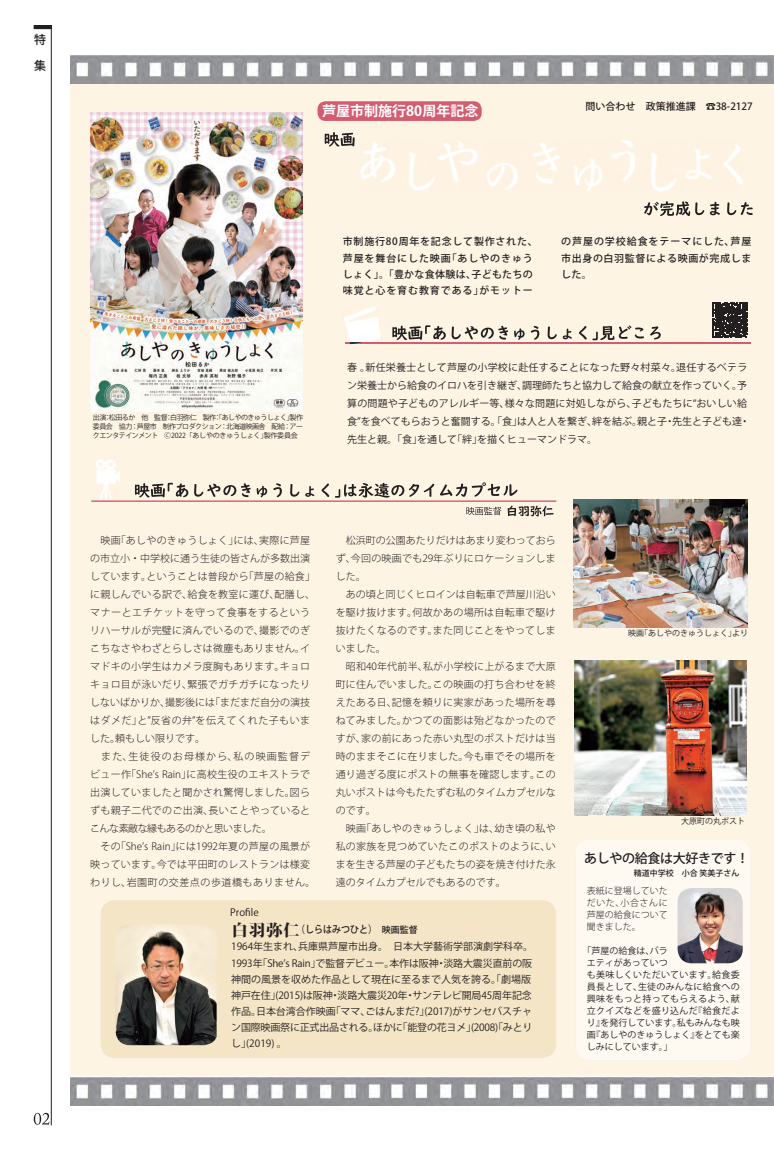
<style>
.page{position:relative;width:774px;height:1153px;background:#fff}
.page>*{position:absolute;margin:0;border:0;box-sizing:border-box;transform-origin:0 0}
.t1{font:700 14px "Koz Go Pro";color:#fff}
.t2{font:500 13px "Koz Go Pro";letter-spacing:-.025em;color:#231f20}
.t3{font:500 12px/26px "Koz Go Pro";color:#231f20}
.t4{font:300 10px/18px "Koz Go Pro";letter-spacing:.025em;color:#231f20}
.t5{font:10px/16px "Koz Go Pro";color:#231f20}
.t6{font:500 10px/16px "Koz Go Pro";letter-spacing:.075em;color:#231f20}
.t7{font:500 10px "Koz Go Pro";color:#231f20}
.t8{font:500 10px "Koz Go Pro";color:#231f20;scale:.9 1}
.t9{font:9px/12px "Koz Go Pro";letter-spacing:.03em;color:#231f20}
.t10{font:300 9px/12px "Koz Go Pro";color:#231f20;text-align:justify}
.t11{font:8px "Koz Go Pro";color:#231f20}
.t12{font:500 8px "Koz Go Pro";color:#231f20}
.t13{font:7px/9px "Koz Go Pro";letter-spacing:-.075em;color:#231f20;text-align:justify}
.s1{font-family:"Koz Min Pro";font-weight:800;font-size:16px}
.s2{font-size:9px}
</style>
<div class="page">
<svg style="left:34px;top:1112px;width:16px;height:12px"></svg>
<div style="left:70px;top:84px;width:704px;height:991px;background:#fef4e4"></div>
<img style="left:70px;top:55px;width:704px;height:29px">
<hr style="left:346px;top:342px;width:405px;height:1px;background:#d45c70">
<img style="left:344px;top:305px;width:37px;height:39px">
<img style="left:346px;top:342px;width:35px;height:1px">
<svg style="left:392px;top:325px;width:269px;height:15px"></svg>
<div style="left:576px;top:839px;width:175px;height:221px;background:#fefaf2;border-radius:14px"></div>
<img style="left:95px;top:459px;width:25px;height:41px">
<svg style="left:135px;top:482px;width:382px;height:15px"></svg>
<svg style="left:466px;top:505px;width:87px;height:11px"></svg>
<hr style="left:91px;top:500px;width:465px;height:2px;background:#d45c70">
<img style="left:677px;top:888px;width:66px;height:75px">
<img style="left:70px;top:1077px;width:704px;height:28px">
<div style="left:101px;top:900px;width:455px;height:157px;background:#f4e5c6;border-radius:14px"></div>
<img style="left:116px;top:924px;width:101px;height:121px">
<img style="left:573px;top:499px;width:174px;height:128px">
<div style="left:317px;top:101px;width:165px;height:20px;background:#d45c70;border-radius:8px"></div>
<img style="left:90px;top:113px;width:213px;height:298px">
<img style="left:361px;top:140px;width:382px;height:51px">
<svg style="left:325px;top:132px;width:30px;height:14px"></svg>
<svg style="left:644px;top:201px;width:109px;height:15px"></svg>
<img style="left:575px;top:660px;width:171px;height:155px">
<svg style="left:713px;top:303px;width:34px;height:34px"></svg>
<div style="left:34px;top:25px;width:18px;height:4px;border:1px solid #231f20"></div>
<hr style="left:51px;top:27px;width:1px;height:1098px;background:#231f20">
<p class="t3" style="left:34px;top:28px;width:13px">特集</p>
<h1 class="t1" style="left:322px;top:102px;width:158px">芦屋市制施行80周年記念</h1>
<p class="t7" style="left:586px;top:99px;width:169px">問い合わせ　政策推進課　☎38-2127</p>
<p class="t13" style="left:93px;top:413px;width:212px">出演：松田るか　他　監督：白羽弥仁　製作：「あしやのきゅうしょく」製作委員会　協力：芦屋市　制作プロダクション：北海道映画舎　配給：アークエンタテインメント　Ⓒ2022「あしやのきゅうしょく」製作委員会</p>
<p class="t6" style="left:343px;top:234px;width:196px">市制施行80周年を記念して製作された、芦屋を舞台にした映画「あしやのきゅうしょく」。「豊かな食体験は、子どもたちの味覚と心を育む教育である」がモットー</p>
<p class="t6" style="left:561px;top:234px;width:192px;text-align:justify">の芦屋の学校給食をテーマにした、芦屋市出身の白羽監督による映画が完成しました。</p>
<p class="t5" style="left:347px;top:359px;width:404px;line-height:18px">春 。新任栄養士として芦屋の小学校に赴任することになった野々村菜々。退任するベテラン栄養士から給食のイロハを引き継ぎ、調理師たちと協力して給食の献立を作っていく。予算の問題や子どものアレルギー等、様々な問題に対処しながら、子どもたちに“おいしい給食”を食べてもらおうと奮闘する。「食」は人と人を繋ぎ、絆を結ぶ。親と子・先生と子ども達・先生と親。「食」を通して「絆」を描くヒューマンドラマ。</p>
<p class="t4" style="left:90px;top:531px;width:227px">　映画「あしやのきゅうしょく」には、実際に芦屋の市立小・中学校に通う生徒の皆さんが多数出演しています。ということは普段から「芦屋の給食」に親しんでいる訳で、給食を教室に運び、配膳し、マナーとエチケットを守って食事をするというリハーサルが完璧に済んでいるので、撮影でのぎこちなさやわざとらしさは微塵もありません。イマドキの小学生はカメラ度胸もあります。キョロキョロ目が泳いだり、緊張でガチガチになったりしないばかりか、撮影後には「まだまだ自分の演技はダメだ」と”反省の弁”を伝えてくれた子もいました。頼もしい限りです。<br>　また、生徒役のお母様から、私の映画監督デビュー作「Sheʼs Rain」に高校生役のエキストラで出演していましたと聞かされ驚愕しました。図らずも親子二代でのご出演、長いことやっているとこんな素敵な縁もあるのかと思いました。<br>　その「Sheʼs Rain」には1992年夏の芦屋の風景が映っています。今では平田町のレストランは様変わりし、岩園町の交差点の歩道橋もありません。</p>
<p class="t4" style="left:336px;top:531px;width:222px">　松浜町の公園あたりだけはあまり変わっておらず、今回の映画でも29年ぶりにロケーションしました。<br>　あの頃と同じくヒロインは自転車で芦屋川沿いを駆け抜けます。何故かあの場所は自転車で駆け抜けたくなるのです。また同じことをやってしまいました。<br>　昭和40年代前半、私が小学校に上がるまで大原町に住んでいました。この映画の打ち合わせを終えたある日、記憶を頼りに実家があった場所を尋ねてみました。かつての面影は殆どなかったのですが、家の前にあった赤い丸型のポストだけは当時のままそこに在りました。今も車でその場所を通り過ぎる度にポストの無事を確認します。この丸いポストは今もたたずむ私のタイムカプセルなのです。<br>　映画「あしやのきゅうしょく」は、幼き頃の私や私の家族を見つめていたこのポストのように、いまを生きる芦屋の子どもたちの姿を焼き付けた永遠のタイムカプセルでもあるのです。</p>
<p class="t5" style="left:230px;top:904px;width:30px">Profile</p>
<p class="t8" style="left:232px;top:923px;width:208px"><span class="s1">白羽弥仁</span>（しらはみつひと）　<span class="s2">映画監督</span></p>
<p class="t5" style="left:231px;top:938px;width:311px">1964年生まれ、兵庫県芦屋市出身。　日本大学藝術学部演劇学科卒。　1993年「Sheʼs Rain」で監督デビュー。本作は阪神・淡路大震災直前の阪神間の風景を収めた作品として現在に至るまで人気を誇る。「劇場版　神戸在住」(2015)は阪神・淡路大震災20年・サンテレビ開局45周年記念作品。日本台湾合作映画「ママ、ごはんまだ?」(2017)がサンセバスチャン国際映画祭に正式出品される。ほかに「能登の花ヨメ」(2008)「みとりし」(2019) 。</p>
<p class="t11" style="left:628px;top:628px;width:121px">映画「あしやのきゅうしょく」より</p>
<p class="t11" style="left:681px;top:815px;width:65px">大原町の丸ポスト</p>
<h2 class="t2" style="left:584px;top:849px;width:167px">あしやの給食は大好きです！</h2>
<p class="t10" style="left:587px;top:884px;width:82px">表紙に登場していただいた、小合さんに芦屋の給食について聞きました。</p>
<p class="t9" style="left:587px;top:945px;width:154px;text-indent:-4px">「芦屋の給食は、バラ<br>エティがあっていつ<br>も美味しくいただいています。給食委員長として、生徒のみんなに給食への興味をもっと持ってもらえるよう、献立クイズなどを盛り込んだ『給食だより』を発行しています。私もみんなも映画『あしやのきゅうしょく』をとても楽しみにしています。」</p>
<p class="t12" style="left:634px;top:867px;width:107px">精道中学校　小合 笑美子さん</p>
</div>
